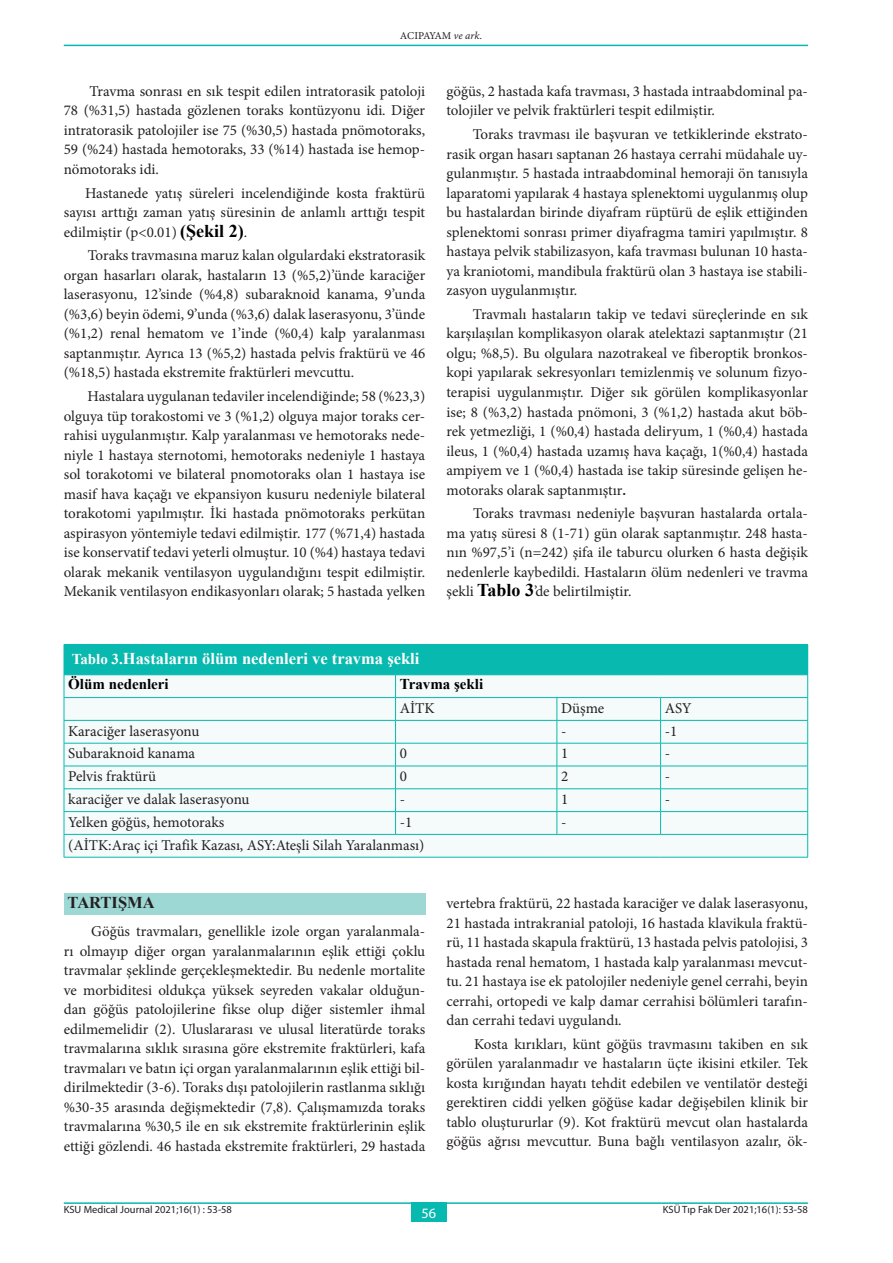
<style>
.page{position:relative;width:893px;height:1263px;background:#fff}
.page>*{position:absolute;margin:0;border:0;box-sizing:border-box;transform-origin:0 0}
.tablo_bolt_beyaz{font:700 16.5px "Times New Roman";color:#fff}
._1__baslık{font:700 16.5px "Times New Roman";color:#231f20}
.düzyazı{font:15px/19.5px "Minion Pro";color:#231f20;text-align:justify}
.tablo_yazı{font:15px "Minion Pro";color:#231f20}
.tablo_yazı-2{font:700 15px "Times New Roman";color:#000}
.t1{font:14.4px "Myriad Pro";color:#fff}
.t2{font:10.5px "Myriad Pro";color:#231f20}
.t3{font:10.5px "Minion Variable Concept";letter-spacing:.01em;color:#231f20}
.s1{font-style:italic}
.s2{font-family:"Times New Roman";font-weight:700;font-size:18px;color:#000}
.s3{font-family:"Cambria";font-size:18px}
.s4{font-size:15px}
</style>
<div class="page">
<hr style="left:64px;top:1202px;width:744px;height:2px;background:#08b9af">
<hr style="left:64px;top:45px;width:744px;height:1px;background:#08b9af">
<div style="left:411px;top:1202px;width:35px;height:20px;background:#08b9af"></div>
<div style="left:64px;top:644px;width:744px;height:31px;background:#08b9af"></div>
<div style="left:65px;top:675px;width:742px;height:182px;background:#f4fbfa"></div>
<hr style="left:64px;top:697px;width:332px;height:1px;background:#08b9af">
<hr style="left:396px;top:697px;width:161px;height:1px;background:#08b9af">
<hr style="left:557px;top:697px;width:104px;height:1px;background:#08b9af">
<hr style="left:661px;top:697px;width:147px;height:1px;background:#08b9af">
<hr style="left:64px;top:720px;width:332px;height:1px;background:#08b9af">
<hr style="left:396px;top:720px;width:161px;height:1px;background:#08b9af">
<hr style="left:557px;top:720px;width:104px;height:1px;background:#08b9af">
<hr style="left:661px;top:720px;width:147px;height:1px;background:#08b9af">
<hr style="left:64px;top:743px;width:332px;height:1px;background:#08b9af">
<hr style="left:396px;top:743px;width:161px;height:1px;background:#08b9af">
<hr style="left:557px;top:743px;width:104px;height:1px;background:#08b9af">
<hr style="left:661px;top:743px;width:147px;height:1px;background:#08b9af">
<hr style="left:64px;top:766px;width:332px;height:1px;background:#08b9af">
<hr style="left:396px;top:766px;width:161px;height:1px;background:#08b9af">
<hr style="left:557px;top:766px;width:104px;height:1px;background:#08b9af">
<hr style="left:661px;top:766px;width:147px;height:1px;background:#08b9af">
<hr style="left:64px;top:788px;width:332px;height:1px;background:#08b9af">
<hr style="left:396px;top:788px;width:161px;height:1px;background:#08b9af">
<hr style="left:557px;top:788px;width:104px;height:1px;background:#08b9af">
<hr style="left:661px;top:788px;width:147px;height:1px;background:#08b9af">
<hr style="left:64px;top:811px;width:332px;height:1px;background:#08b9af">
<hr style="left:396px;top:811px;width:161px;height:1px;background:#08b9af">
<svg style="left:395px;top:675px;width:1px;height:159px"></svg>
<hr style="left:557px;top:811px;width:104px;height:1px;background:#08b9af">
<svg style="left:557px;top:698px;width:1px;height:136px"></svg>
<hr style="left:661px;top:811px;width:147px;height:1px;background:#08b9af">
<svg style="left:660px;top:698px;width:1px;height:136px"></svg>
<hr style="left:64px;top:834px;width:332px;height:1px;background:#08b9af">
<hr style="left:396px;top:834px;width:161px;height:1px;background:#08b9af">
<hr style="left:557px;top:834px;width:104px;height:1px;background:#08b9af">
<hr style="left:661px;top:834px;width:147px;height:1px;background:#08b9af">
<hr style="left:64px;top:857px;width:332px;height:1px;background:#08b9af">
<hr style="left:396px;top:857px;width:161px;height:1px;background:#08b9af">
<hr style="left:557px;top:857px;width:104px;height:1px;background:#08b9af">
<hr style="left:661px;top:857px;width:147px;height:1px;background:#08b9af">
<svg style="left:64px;top:675px;width:1px;height:182px"></svg>
<svg style="left:807px;top:675px;width:1px;height:182px"></svg>
<div style="left:64px;top:893px;width:361px;height:21px;background:#9ed8d4"></div>
<p class="t3" style="left:401px;top:29px;width:83px">ACIPAYAM <span class="s1">ve ark.</span></p>
<p class="düzyazı" style="left:64px;top:81px;width:363px;text-indent:26px">Travma sonrası en sık tespit edilen intratorasik patoloji 78 (%31,5) hastada gözlenen toraks kontüzyonu idi. Diğer intratorasik patolojiler ise 75 (%30,5) hastada pnömotoraks, 59 (%24) hastada hemotoraks, 33 (%14) hastada ise hemop&shy;nömotoraks idi.</p>
<p class="düzyazı" style="left:64px;top:183px;width:363px;text-indent:21px">Hastanede yatış süreleri incelendiğinde kosta fraktürü sayısı arttığı zaman yatış süresinin de anlamlı arttığı tespit edilmiştir (p&lt;0.01) <span class="s2">(Şekil 2)</span>.</p>
<p class="düzyazı" style="left:64px;top:246px;width:363px;text-indent:24px">Toraks travmasına maruz kalan olgulardaki ekstratorasik organ hasarları olarak, hastaların 13 (%5,2)’ünde karaciğer laserasyonu, 12’sinde (%4,8) subaraknoid kanama, 9’unda (%3,6) beyin ödemi, 9’unda (%3,6) dalak laserasyonu, 3’ünde (%1,2) renal hematom ve 1’inde (%0,4) kalp yaralanması saptanmıştır. Ayrıca 13 (%5,2) hastada pelvis fraktürü ve 46 (%18,5) hastada ekstremite fraktürleri mevcuttu.</p>
<p class="düzyazı" style="left:64px;top:387px;width:363px;text-indent:24px">Hastalara uygulanan tedaviler incelendiğinde; 58 (%23,3) olguya tüp torakostomi ve 3 (%1,2) olguya major toraks cer&shy;rahisi uygulanmıştır. Kalp yaralanması ve hemotoraks nede&shy;niyle 1 hastaya sternotomi, hemotoraks nedeniyle 1 hastaya sol torakotomi ve bilateral pnomotoraks olan 1 hastaya ise masif hava kaçağı ve ekpansiyon kusuru nedeniyle bilateral torakotomi yapılmıştır. İki hastada pnömotoraks perkütan aspirasyon yöntemiyle tedavi edilmiştir. 177 (%71,4) hastada ise konservatif tedavi yeterli olmuştur. 10 (%4) hastaya tedavi olarak mekanik ventilasyon uygulandığını tespit edilmiştir.<br>Mekanik ventilasyon endikasyonları olarak; 5 hastada yelken</p>
<p class="düzyazı" style="left:446px;top:81px;width:363px">göğüs, 2 hastada kafa travması, 3 hastada intraabdominal pa&shy;tolojiler ve pelvik fraktürleri tespit edilmiştir.</p>
<p class="düzyazı" style="left:446px;top:125px;width:363px;text-indent:26px">Toraks travması ile başvuran ve tetkiklerinde ekstrato&shy;rasik organ hasarı saptanan 26 hastaya cerrahi müdahale uy&shy;gulanmıştır. 5 hastada intraabdominal hemoraji ön tanısıyla laparatomi yapılarak 4 hastaya splenektomi uygulanmış olup bu hastalardan birinde diyafram rüptürü de eşlik ettiğinden splenektomi sonrası primer diyafragma tamiri yapılmıştır. 8 hastaya pelvik stabilizasyon, kafa travması bulunan 10 hasta&shy;ya kraniotomi, mandibula fraktürü olan 3 hastaya ise stabili&shy;zasyon uygulanmıştır.</p>
<p class="düzyazı" style="left:446px;top:304px;width:363px;text-indent:26px">Travmalı hastaların takip ve tedavi süreçlerinde en sık karşılaşılan komplikasyon olarak atelektazi saptanmıştır (21 olgu; %8,5). Bu olgulara nazotrakeal ve fiberoptik bronkos&shy;kopi yapılarak sekresyonları temizlenmiş ve solunum fizyo&shy;terapisi uygulanmıştır. Diğer sık görülen komplikasyonlar ise; 8 (%3,2) hastada pnömoni, 3 (%1,2) hastada akut böb&shy;rek yetmezliği, 1 (%0,4) hastada deliryum, 1 (%0,4) hastada ileus, 1 (%0,4) hastada uzamış hava kaçağı, 1(%0,4) hastada ampiyem ve 1 (%0,4) hastada ise takip süresinde gelişen he&shy;motoraks olarak saptanmıştır<span class="s3">.</span></p>
<p class="düzyazı" style="left:446px;top:504px;width:363px;text-indent:27px">Toraks travması nedeniyle başvuran hastalarda ortala&shy;ma yatış süresi 8 (1-71) gün olarak saptanmıştır. 248 hasta&shy;nın %97,5’i (n=242) şifa ile taburcu olurken 6 hasta değişik nedenlerle kaybedildi. Hastaların ölüm nedenleri ve travma şekli <span class="s2">Tablo 3</span>’de belirtilmiştir.</p>
<p class="tablo_bolt_beyaz" style="left:72px;top:647px;width:349px"><span class="s4">Tablo 3.</span>Hastaların ölüm nedenleri ve travma şekli</p>
<p class="tablo_yazı-2" style="left:68px;top:674px;width:102px">Ölüm nedenleri</p>
<p class="tablo_yazı-2" style="left:400px;top:674px;width:85px">Travma şekli</p>
<p class="tablo_yazı" style="left:400px;top:698px;width:36px">AİTK</p>
<p class="tablo_yazı" style="left:561px;top:698px;width:45px">Düşme</p>
<p class="tablo_yazı" style="left:665px;top:698px;width:28px">ASY</p>
<p class="tablo_yazı" style="left:68px;top:721px;width:133px">Karaciğer laserasyonu</p>
<p class="tablo_yazı" style="left:561px;top:721px;width:7px">-</p>
<p class="tablo_yazı" style="left:665px;top:721px;width:14px">-1</p>
<p class="tablo_yazı" style="left:68px;top:743px;width:128px">Subaraknoid kanama</p>
<p class="tablo_yazı" style="left:400px;top:743px;width:9px">0</p>
<p class="tablo_yazı" style="left:561px;top:743px;width:9px">1</p>
<p class="tablo_yazı" style="left:665px;top:743px;width:7px">-</p>
<p class="tablo_yazı" style="left:68px;top:766px;width:89px">Pelvis fraktürü</p>
<p class="tablo_yazı" style="left:400px;top:766px;width:9px">0</p>
<p class="tablo_yazı" style="left:561px;top:766px;width:9px">2</p>
<p class="tablo_yazı" style="left:665px;top:766px;width:7px">-</p>
<p class="tablo_yazı" style="left:68px;top:789px;width:183px">karaciğer ve dalak laserasyonu</p>
<p class="tablo_yazı" style="left:400px;top:789px;width:7px">-</p>
<p class="tablo_yazı" style="left:561px;top:789px;width:9px">1</p>
<p class="tablo_yazı" style="left:665px;top:789px;width:7px">-</p>
<p class="tablo_yazı" style="left:68px;top:812px;width:158px">Yelken göğüs, hemotoraks</p>
<p class="tablo_yazı" style="left:400px;top:812px;width:14px">-1</p>
<p class="tablo_yazı" style="left:561px;top:812px;width:7px">-</p>
<p class="tablo_yazı" style="left:68px;top:835px;width:358px">(AİTK:Araç içi Trafik Kazası, ASY:Ateşli Silah Yaralanması)</p>
<p class="_1__baslık" style="left:68px;top:891px;width:89px">TARTIŞMA</p>
<p class="düzyazı" style="left:64px;top:922px;width:363px;text-indent:27px">Göğüs travmaları, genellikle izole organ yaralanmala&shy;rı olmayıp diğer organ yaralanmalarının eşlik ettiği çoklu travmalar şeklinde gerçekleşmektedir. Bu nedenle mortalite ve morbiditesi oldukça yüksek seyreden vakalar olduğun&shy;dan göğüs patolojilerine fikse olup diğer sistemler ihmal edilmemelidir (2). Uluslararası ve ulusal literatürde toraks travmalarına sıklık sırasına göre ekstremite fraktürleri, kafa travmaları ve batın içi organ yaralanmalarının eşlik ettiği bil&shy;dirilmektedir (3-6). Toraks dışı patolojilerin rastlanma sıklığı %30-35 arasında değişmektedir (7,8). Çalışmamızda toraks travmalarına %30,5 ile en sık ekstremite fraktürlerinin eşlik ettiği gözlendi. 46 hastada ekstremite fraktürleri, 29 hastada</p>
<p class="düzyazı" style="left:446px;top:894px;width:363px">vertebra fraktürü, 22 hastada karaciğer ve dalak laserasyonu, 21 hastada intrakranial patoloji, 16 hastada klavikula fraktü&shy;rü, 11 hastada skapula fraktürü, 13 hastada pelvis patolojisi, 3 hastada renal hematom, 1 hastada kalp yaralanması mevcut&shy;tu. 21 hastaya ise ek patolojiler nedeniyle genel cerrahi, beyin cerrahi, ortopedi ve kalp damar cerrahisi bölümleri tarafın&shy;dan cerrahi tedavi uygulandı.</p>
<p class="düzyazı" style="left:446px;top:1034px;width:363px;text-indent:28px">Kosta kırıkları, künt göğüs travmasını takiben en sık görülen yaralanmadır ve hastaların üçte ikisini etkiler. Tek kosta kırığından hayatı tehdit edebilen ve ventilatör desteği gerektiren ciddi yelken göğüse kadar değişebilen klinik bir tablo oluştururlar (9). Kot fraktürü mevcut olan hastalarda göğüs ağrısı mevcuttur. Buna bağlı ventilasyon azalır, ök-</p>
<p class="t2" style="left:64px;top:1203px;width:170px">KSU Medical Journal 2021;16(1) : 53-58</p>
<p class="t1" style="left:422px;top:1204px;width:16px">56</p>
<p class="t2" style="left:663px;top:1203px;width:147px">KSÜ Tıp Fak Der 2021;16(1): 53-58</p>
</div>
